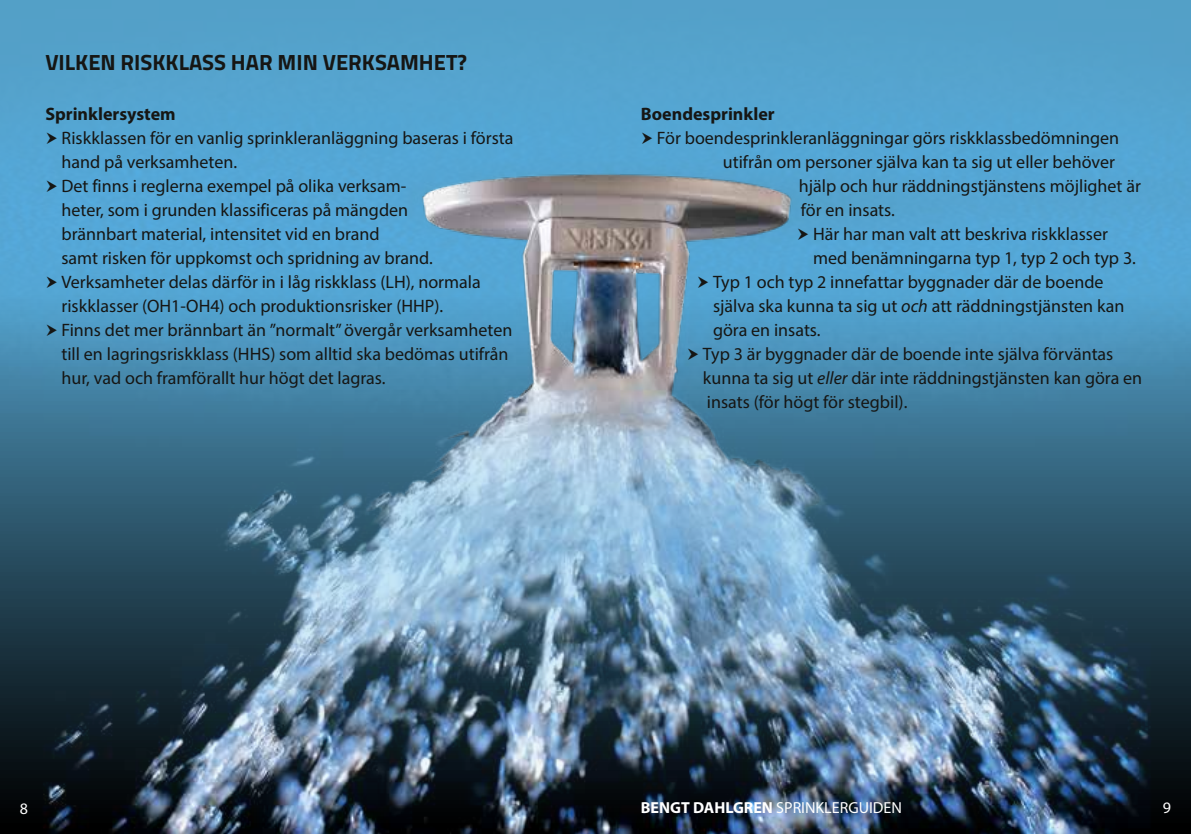
<style>
.page{position:relative;width:1191px;height:834px;background:#fff}
.page>*{position:absolute;margin:0;border:0;box-sizing:border-box;transform-origin:0 0}
.t1{font:700 22px "Titillium Web";color:#161614}
.t2{font:18px/24px "Myriad Pro";color:#161614}
.t3{font:700 18px "Myriad Pro";color:#161614}
.t4{font:16px "Myriad Pro";color:#fff}
.s1{font-style:italic}
.s2{font-weight:700}
</style>
<div class="page">
<img style="left:0;top:539px;width:1191px;height:287px">
<img style="left:0;top:0;width:1191px;height:539px">
<svg style="left:642px;top:132px;width:10px;height:12px"></svg>
<svg style="left:798px;top:228px;width:10px;height:12px"></svg>
<svg style="left:698px;top:276px;width:10px;height:12px"></svg>
<svg style="left:688px;top:348px;width:10px;height:12px"></svg>
<svg style="left:47px;top:132px;width:10px;height:12px"></svg>
<svg style="left:47px;top:180px;width:10px;height:12px"></svg>
<svg style="left:47px;top:276px;width:10px;height:12px"></svg>
<svg style="left:47px;top:324px;width:10px;height:12px"></svg>
<p class="t1" style="left:45px;top:46px;width:423px">VILKEN RISKKLASS HAR MIN VERKSAMHET?</p>
<p class="t3" style="left:45px;top:102px;width:132px">Sprinklersystem</p>
<p class="t2" style="left:61px;top:126px;width:453px">Riskklassen för en vanlig sprinkleranläggning baseras i första hand på verksamheten.<br>Det finns i reglerna exempel på olika verksam-<br>heter, som i grunden klassificeras på mängden<br>brännbart material, intensitet vid en brand<br>samt risken för uppkomst och spridning av brand.<br>Verksamheter delas därför in i låg riskklass (LH), normala riskklasser (OH1-OH4) och produktionsrisker (HHP).<br>Finns det mer brännbart än ”normalt” övergår verksamheten till en lagringsriskklass (HHS) som alltid ska bedömas utifrån hur, vad och framförallt hur högt det lagras.</p>
<p class="t3" style="left:641px;top:102px;width:135px">Boendesprinkler</p>
<p class="t2" style="left:657px;top:126px;width:463px">För boendesprinkleranläggningar görs riskklassbedömningen</p>
<p class="t2" style="left:723px;top:150px;width:393px">utifrån om personer själva kan ta sig ut eller behöver</p>
<p class="t2" style="left:799px;top:174px;width:343px">hjälp och hur räddningstjänstens möjlighet är</p>
<p class="t2" style="left:801px;top:198px;width:95px">för en insats.</p>
<p class="t2" style="left:813px;top:222px;width:296px">Här har man valt att beskriva riskklasser</p>
<p class="t2" style="left:813px;top:246px;width:324px">med benämningarna typ 1, typ 2 och typ 3.</p>
<p class="t2" style="left:713px;top:270px;width:392px">Typ 1 och typ 2 innefattar byggnader där de boende</p>
<p class="t2" style="left:713px;top:294px;width:413px">själva ska kunna ta sig ut <span class="s1">och</span> att räddningstjänsten kan</p>
<p class="t2" style="left:713px;top:318px;width:109px">göra en insats.</p>
<p class="t2" style="left:703px;top:342px;width:412px">Typ 3 är byggnader där de boende inte själva förväntas</p>
<p class="t2" style="left:703px;top:366px;width:441px">kunna ta sig ut <span class="s1">eller</span> där inte räddningstjänsten kan göra en</p>
<p class="t2" style="left:707px;top:390px;width:202px">insats (för högt för stegbil).</p>
<p class="t4" style="left:20px;top:798px;width:10px">8</p>
<p class="t4" style="left:641px;top:797px;width:263px"><span class="s2">BENGT DAHLGREN</span> SPRINKLERGUIDEN</p>
<p class="t4" style="left:1163px;top:797px;width:10px">9</p>
</div>
